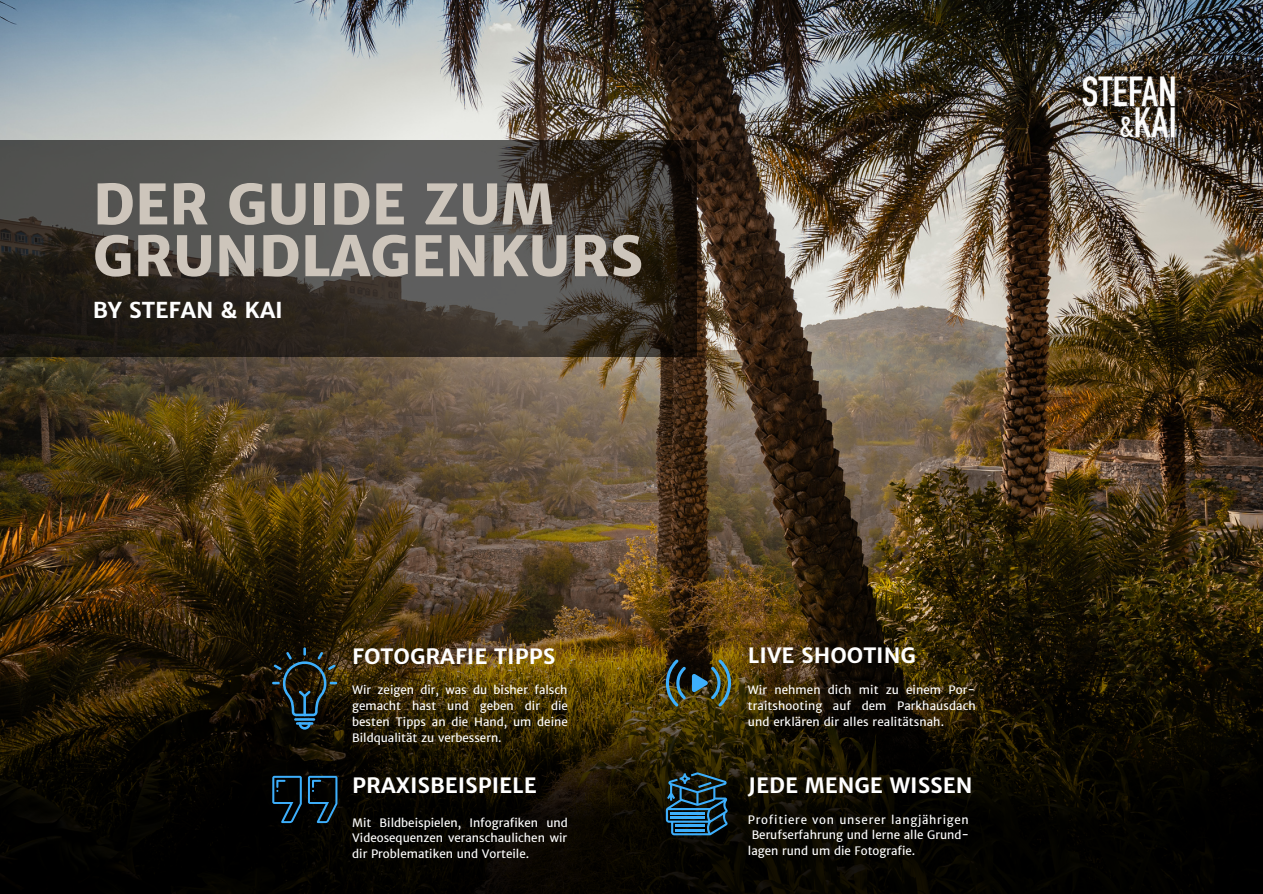
<style>
.page{position:relative;width:1263px;height:894px;background:#fff}
.page>*{position:absolute;margin:0;border:0;box-sizing:border-box;transform-origin:0 0}
.t1{font:800 55.2px/51.8px "Merriweather Sans";color:#cdc5bb}
.t2{font:700 22.05px "Merriweather Sans";color:#fff}
.t3{font:700 21.15px "Merriweather Sans";color:#fff}
.t4{font:11.7px/15.9px "Merriweather Sans";color:#fff;text-align:justify}
.t5{font:11.7px "Merriweather Sans";letter-spacing:.06em;color:#fff}
</style>
<div class="page">
<img style="left:0;top:0;width:1263px;height:176px">
<img style="left:0;top:176px;width:1263px;height:717px">
<svg style="left:0;top:139px;width:697px;height:217px;background:#423f3a"></svg>
<img style="left:1073px;top:76px;width:112px;height:63px">
<svg style="left:272px;top:647px;width:65px;height:69px;background:#202724"></svg>
<hr style="left:294px;top:718px;width:21px;height:2px;background:#3daffc">
<svg style="left:296px;top:722px;width:17px;height:7px"></svg>
<svg style="left:272px;top:775px;width:30px;height:47px"></svg>
<svg style="left:308px;top:775px;width:29px;height:47px"></svg>
<svg style="left:666px;top:772px;width:62px;height:63px;background:#20485d"></svg>
<svg style="left:666px;top:659px;width:65px;height:47px;background:#3a4a40"></svg>
<h1 class="t1" style="left:93px;top:179px;width:551px">DER GUIDE ZUM<br>GRUNDLAGENKURS</h1>
<h2 class="t2" style="left:93px;top:296px;width:192px">BY STEFAN &amp; KAI</h2>
<h3 class="t3" style="left:352px;top:643px;width:205px">FOTOGRAFIE TIPPS</h3>
<p class="t4" style="left:352px;top:681px;width:217px">Wir zeigen dir, was du bisher falsch gemacht hast und geben dir die besten Tipps an die Hand, um deine Bildqualität zu verbessern.</p>
<h3 class="t3" style="left:352px;top:772px;width:186px">PRAXISBEISPIELE</h3>
<p class="t4" style="left:352px;top:814px;width:217px">Mit Bildbeispielen, Infografiken und Videosequenzen veranschaulichen wir dir Problematiken und Vorteile.</p>
<h3 class="t3" style="left:748px;top:642px;width:170px">LIVE SHOOTING</h3>
<p class="t4" style="left:748px;top:681px;width:229px">Wir nehmen dich mit zu einem Por&shy;traitshooting auf dem Parkhausdach und erklären dir alles realitätsnah.</p>
<h3 class="t3" style="left:748px;top:771px;width:226px">JEDE MENGE WISSEN</h3>
<p class="t5" style="left:748px;top:811px;width:222px">Profitiere von unserer langjährigen</p>
<p class="t4" style="left:752px;top:826px;width:219px">Berufserfahrung und lerne alle Grund-</p>
<p class="t4" style="left:748px;top:842px;width:169px">lagen rund um die Fotografie.</p>
</div>
